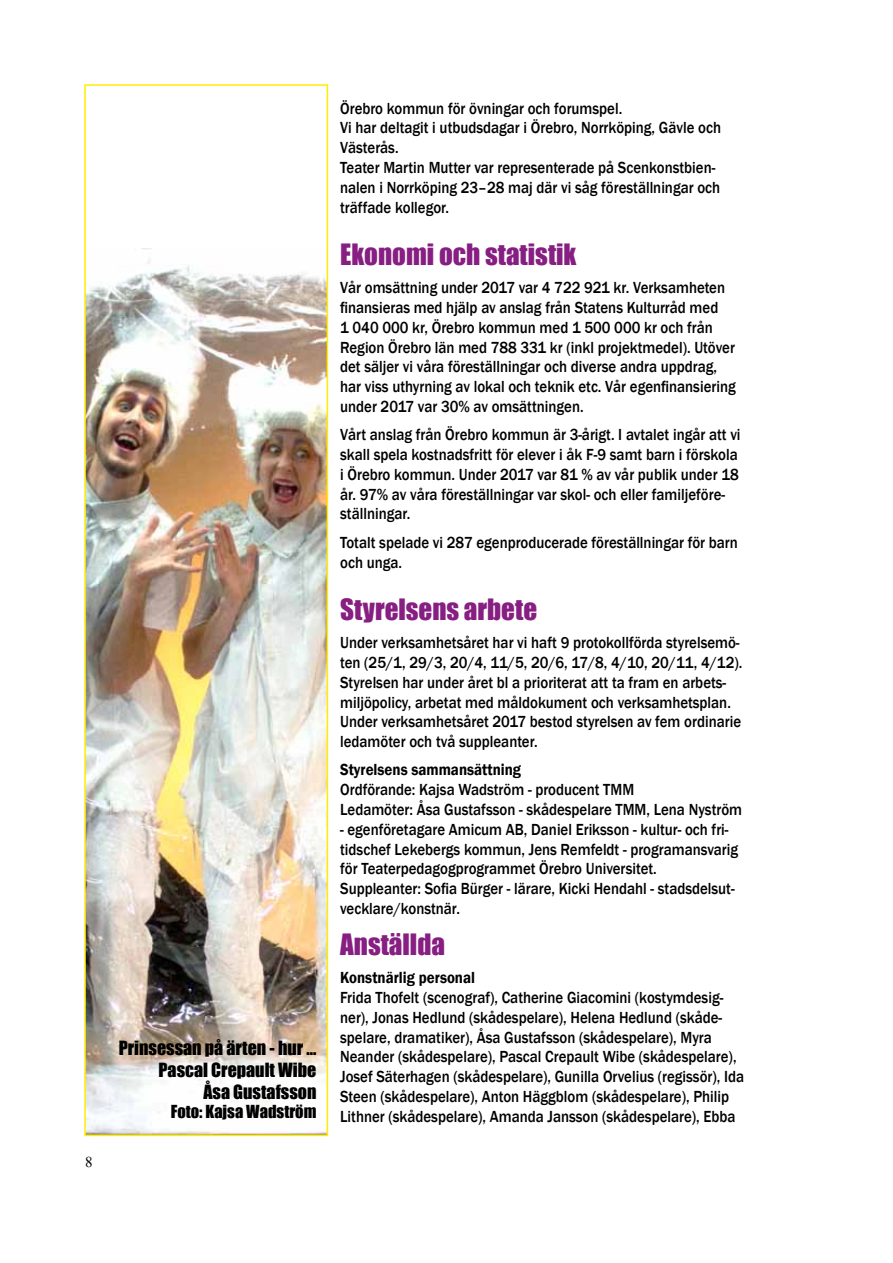
<style>
.page{position:relative;width:893px;height:1263px;background:#fff}
.page>*{position:absolute;margin:0;border:0;box-sizing:border-box;transform-origin:0 0}
.t1{font:27px "Impact";color:#871f82}
.t2{font:18px/21.6px "Impact";color:#000;text-align:right}
.t3{font:500 16.5px/19.8px "Franklin Gothic";color:#000;scale:.9 1}
.t4{font:600 16.5px "Franklin Gothic";color:#000;scale:.9 1}
.t5{font:16.5px "Impact";color:#000}
.t6{font:15px "Times New Roman";color:#000}
</style>
<div class="page">
<img style="left:87px;top:259px;width:238px;height:874px">
<div style="left:84px;top:84px;width:244px;height:1052px;border:2px solid #ffed00"></div>
<p class="t6" style="left:85px;top:1151px;width:9px">8</p>
<p class="t2" style="left:119px;top:1037px;width:199px">Prinsessan på ärten - hur ...<br>Pascal Crepault Wibe<br>Åsa Gustafsson</p>
<p class="t5" style="left:171px;top:1099px;width:147px">Foto: Kajsa Wadström</p>
<p class="t3" style="left:340px;top:98px;width:425px">Örebro kommun för övningar och forumspel.<br>Vi har deltagit i utbudsdagar i Örebro, Norrköping, Gävle och Västerås.<br>Teater Martin Mutter var representerade på Scenkonstbien&shy;nalen i Norrköping 23–28 maj där vi såg föreställningar och träffade kollegor.</p>
<h1 class="t1" style="left:340px;top:233px;width:238px">Ekonomi och statistik</h1>
<p class="t3" style="left:340px;top:278px;width:441px">Vår omsättning under 2017 var 4 722 921 kr. Verksamheten finansieras med hjälp av anslag från Statens Kulturråd med<br>1 040 000 kr, Örebro kommun med 1 500 000 kr och från Region Örebro län med 788 331 kr (inkl projektmedel). Utöver det säljer vi våra föreställningar och diverse andra uppdrag, har viss uthyrning av lokal och teknik etc. Vår egenfinansiering under 2017 var 30% av omsättningen.</p>
<p class="t3" style="left:340px;top:425px;width:446px">Vårt anslag från Örebro kommun är 3-årigt. I avtalet ingår att vi skall spela kostnadsfritt för elever i åk F-9 samt barn i förskola i Örebro kommun. Under 2017 var 81 % av vår publik under 18 år. 97% av våra föreställningar var skol- och eller familjeföre&shy;ställningar.</p>
<p class="t3" style="left:340px;top:532px;width:443px">Totalt spelade vi 287 egenproducerade föreställningar för barn och unga.</p>
<h1 class="t1" style="left:340px;top:588px;width:198px">Styrelsens arbete</h1>
<p class="t3" style="left:340px;top:633px;width:448px">Under verksamhetsåret har vi haft 9 protokollförda styrelsemö&shy;ten (25/1, 29/3, 20/4, 11/5, 20/6, 17/8, 4/10, 20/11, 4/12).<br>Styrelsen har under året bl a prioriterat att ta fram en arbets&shy;miljöpolicy, arbetat med måldokument och verksamhetsplan.<br>Under verksamhetsåret 2017 bestod styrelsen av fem ordinarie ledamöter och två suppleanter.</p>
<p class="t4" style="left:340px;top:760px;width:203px">Styrelsens sammansättning</p>
<p class="t3" style="left:340px;top:780px;width:448px">Ordförande: Kajsa Wadström - producent TMM<br>Ledamöter: Åsa Gustafsson - skådespelare TMM, Lena Nyström</p>
<p class="t3" style="left:340px;top:819px;width:444px">- egenföretagare Amicum AB, Daniel Eriksson - kultur- och fri&shy;tidschef Lekebergs kommun, Jens Remfeldt - programansvarig för Teaterpedagogprogrammet Örebro Universitet.<br>Suppleanter: Sofia Bürger - lärare, Kicki Hendahl - stadsdelsut&shy;vecklare/konstnär.</p>
<h1 class="t1" style="left:340px;top:923px;width:106px">Anställda</h1>
<p class="t4" style="left:340px;top:967px;width:151px">Konstnärlig personal</p>
<p class="t3" style="left:340px;top:988px;width:450px">Frida Thofelt (scenograf), Catherine Giacomini (kostymdesig&shy;ner), Jonas Hedlund (skådespelare), Helena Hedlund (skåde&shy;spelare, dramatiker), Åsa Gustafsson (skådespelare), Myra Neander (skådespelare), Pascal Crepault Wibe (skådespelare), Josef Säterhagen (skådespelare), Gunilla Orvelius (regissör), Ida Steen (skådespelare), Anton Häggblom (skådespelare), Philip Lithner (skådespelare), Amanda Jansson (skådespelare), Ebba</p>
</div>
